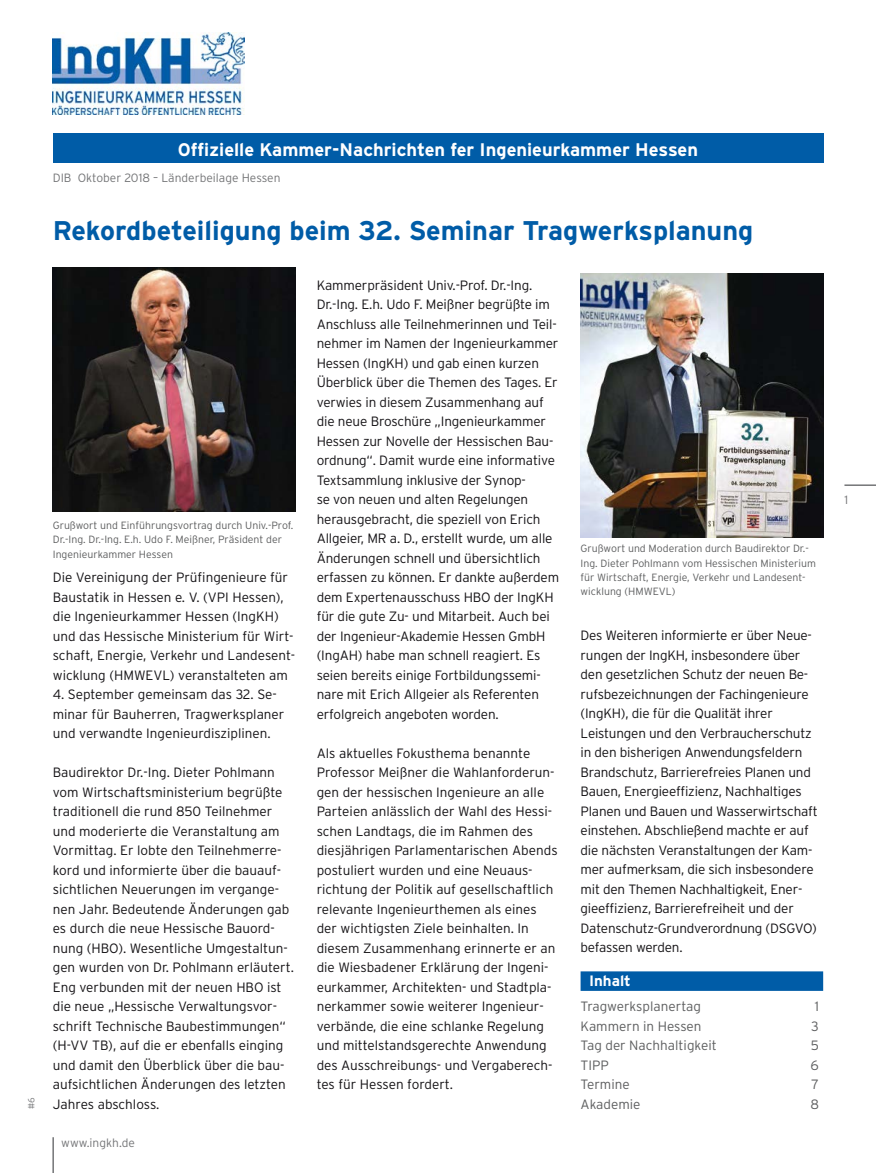
<style>
.page{position:relative;width:876px;height:1173px;background:#fff}
.page>*{position:absolute;margin:0;border:0;box-sizing:border-box;transform-origin:0 0}
.t1{font:700 27px "Interstate";color:#005ca7}
.t2{font:700 18.15px "Interstate";color:#fff}
.t3{font:700 15px "Interstate";color:#fff}
.t4{font:300 13.5px/19.5px "Interstate";letter-spacing:-.01em;color:#141215}
.t5{font:300 13.5px "Interstate";color:#5d5e5f}
.t6{font:300 12px "Interstate";color:#747577}
.t7{font:300 10.5px/14.2px "Interstate";color:#5d5e5f}
.t8{font:300 9px "Interstate";color:#747577}
</style>
<div class="page">
<hr style="left:52px;top:1137px;width:2px;height:36px;background:#747577">
<hr style="left:844px;top:484px;width:31px;height:2px;background:#747577">
<img style="left:53px;top:33px;width:192px;height:82px">
<div style="left:53px;top:134px;width:769px;height:29px;background:#005ca7"></div>
<div style="left:580px;top:971px;width:242px;height:20px;background:#005ca7"></div>
<img style="left:53px;top:267px;width:242px;height:244px">
<img style="left:580px;top:274px;width:242px;height:263px">
<p class="t8" style="left:26px;top:1109px;width:13px;rotate:-90deg">#6</p>
<h2 class="t2" style="left:178px;top:139px;width:521px">Offizielle Kammer-Nachrichten fer Ingenieurkammer Hessen</h2>
<p class="t6" style="left:53px;top:171px;width:229px">DIB Oktober 2018 – Länderbeilage Hessen</p>
<h1 class="t1" style="left:53px;top:216px;width:701px">Rekordbeteiligung beim 32. Seminar Tragwerksplanung</h1>
<p class="t7" style="left:53px;top:518px;width:242px">Grußwort und Einführungsvortrag durch Univ.-Prof.<br>Dr.-Ing. Dr.-Ing. E.h. Udo F. Meißner, Präsident der<br>Ingenieurkammer Hessen</p>
<p class="t4" style="left:53px;top:568px;width:244px">Die Vereinigung der Prüfingenieure für Baustatik in Hessen e. V. (VPI Hessen), die Ingenieurkammer Hessen (IngKH) und das Hessische Ministerium für Wirt&shy;schaft, Energie, Verkehr und Landesent&shy;wicklung (HMWEVL) veranstalteten am</p>
<p class="t4" style="left:53px;top:685px;width:233px">4. September gemeinsam das 32. Se&shy;minar für Bauherren, Tragwerksplaner und verwandte Ingenieurdisziplinen.</p>
<p class="t4" style="left:53px;top:763px;width:242px">Baudirektor Dr.-Ing. Dieter Pohlmann vom Wirtschaftsministerium begrüßte traditionell die rund 850 Teilnehmer und moderierte die Veranstaltung am Vormittag. Er lobte den Teilnehmerre&shy;kord und informierte über die bauauf&shy;sichtlichen Neuerungen im vergange&shy;nen Jahr. Bedeutende Änderungen gab es durch die neue Hessische Bauord&shy;nung (HBO). Wesentliche Umgestaltun&shy;gen wurden von Dr. Pohlmann erläutert.<br>Eng verbunden mit der neuen HBO ist die neue „Hessische Verwaltungsvor&shy;schrift Technische Baubestimmungen“ (H-VV TB), auf die er ebenfalls einging und damit den Überblick über die bau&shy;aufsichtlichen Änderungen des letzten Jahres abschloss.</p>
<p class="t6" style="left:61px;top:1136px;width:75px">www.ingkh.de</p>
<p class="t4" style="left:316px;top:275px;width:244px">Kammerpräsident Univ.-Prof. Dr.-Ing.<br>Dr.-Ing. E.h. Udo F. Meißner begrüßte im Anschluss alle Teilnehmerinnen und Teil&shy;nehmer im Namen der Ingenieurkammer Hessen (IngKH) und gab einen kurzen Überblick über die Themen des Tages. Er verwies in diesem Zusammenhang auf die neue Broschüre „Ingenieurkammer Hessen zur Novelle der Hessischen Bau&shy;ordnung“. Damit wurde eine informative Textsammlung inklusive der Synop-<br>se von neuen und alten Regelungen herausgebracht, die speziell von Erich Allgeier, MR a. D., erstellt wurde, um alle Änderungen schnell und übersichtlich erfassen zu können. Er dankte außerdem dem Expertenausschuss HBO der IngKH für die gute Zu- und Mitarbeit. Auch bei der Ingenieur-Akademie Hessen GmbH (IngAH) habe man schnell reagiert. Es seien bereits einige Fortbildungssemi&shy;nare mit Erich Allgeier als Referenten erfolgreich angeboten worden.</p>
<p class="t4" style="left:316px;top:743px;width:242px">Als aktuelles Fokusthema benannte Professor Meißner die Wahlanforderun&shy;gen der hessischen Ingenieure an alle Parteien anlässlich der Wahl des Hessi&shy;schen Landtags, die im Rahmen des diesjährigen Parlamentarischen Abends postuliert wurden und eine Neuaus&shy;richtung der Politik auf gesellschaftlich relevante Ingenieurthemen als eines der wichtigsten Ziele beinhalten. In diesem Zusammenhang erinnerte er an die Wiesbadener Erklärung der Ingeni&shy;eurkammer, Architekten- und Stadtpla&shy;nerkammer sowie weiterer Ingenieur&shy;verbände, die eine schlanke Regelung und mittelstandsgerechte Anwendung des Ausschreibungs- und Vergaberech&shy;tes für Hessen fordert.</p>
<p class="t7" style="left:580px;top:541px;width:237px">Grußwort und Moderation durch Baudirektor Dr.- Ing. Dieter Pohlmann vom Hessischen Ministerium für Wirtschaft, Energie, Verkehr und Landesent&shy;wicklung (HMWEVL)</p>
<p class="t4" style="left:580px;top:626px;width:239px">Des Weiteren informierte er über Neue&shy;rungen der IngKH, insbesondere über den gesetzlichen Schutz der neuen Be&shy;rufsbezeichnungen der Fachingenieure (IngKH), die für die Qualität ihrer Leistungen und den Verbraucherschutz in den bisherigen Anwendungsfeldern Brandschutz, Barrierefreies Planen und Bauen, Energieeffizienz, Nachhaltiges Planen und Bauen und Wasserwirtschaft einstehen. Abschließend machte er auf die nächsten Veranstaltungen der Kam&shy;mer aufmerksam, die sich insbesondere mit den Themen Nachhaltigkeit, Ener&shy;gieeffizienz, Barrierefreiheit und der Datenschutz-Grundverordnung (DSGVO) befassen werden.</p>
<p class="t3" style="left:589px;top:972px;width:43px">Inhalt</p>
<p class="t5" style="left:580px;top:999px;width:122px">Tragwerksplanertag</p>
<p class="t5" style="left:814px;top:999px;width:6px">1</p>
<p class="t5" style="left:580px;top:1018px;width:122px">Kammern in Hessen</p>
<p class="t5" style="left:811px;top:1018px;width:9px">3</p>
<p class="t5" style="left:580px;top:1038px;width:138px">Tag der Nachhaltigkeit</p>
<p class="t5" style="left:810px;top:1038px;width:10px">5</p>
<p class="t5" style="left:580px;top:1057px;width:30px">TIPP</p>
<p class="t5" style="left:810px;top:1057px;width:10px">6</p>
<p class="t5" style="left:580px;top:1077px;width:51px">Termine</p>
<p class="t5" style="left:811px;top:1077px;width:9px">7</p>
<p class="t5" style="left:580px;top:1096px;width:61px">Akademie</p>
<p class="t5" style="left:810px;top:1096px;width:10px">8</p>
<p class="t6" style="left:844px;top:493px;width:5px">1</p>
</div>
